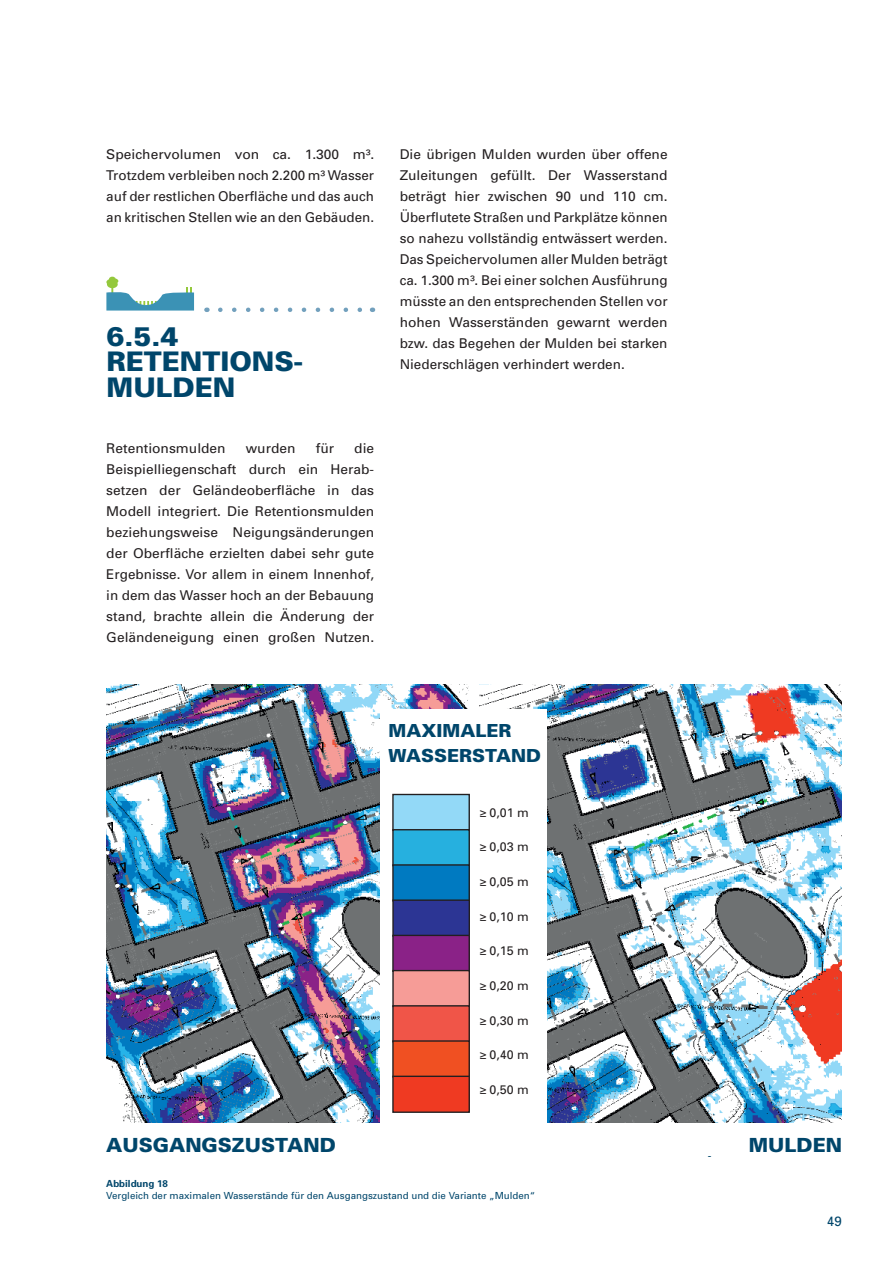
<style>
.page{position:relative;width:893px;height:1263px;background:#fff}
.page>*{position:absolute;margin:0;border:0;box-sizing:border-box;transform-origin:0 0}
.t1{font:900 27px/25.5px "Univers";color:#00466b}
.t2{font:900 19.5px "Univers";color:#00466b}
.t3{font:900 18px/24.3px "Univers";color:#00466b}
.t4{font:13.5px/21px "Univers";color:#231f20;text-align:justify}
.t5{font:13.5px "Univers";color:#00466b}
.t6{font:12.45px "Univers";color:#231f20}
.t7{font:9.75px/11.7px "Univers";color:#00466b}
.s1{font-family:"Myriad Pro";font-weight:600}
.s2{font-weight:700}
</style>
<div class="page">
<svg style="left:106px;top:277px;width:88px;height:34px"></svg>
<svg style="left:220px;top:308px;width:142px;height:4px"></svg>
<img style="left:106px;top:684px;width:363px;height:439px">
<img style="left:479px;top:684px;width:363px;height:439px">
<div style="left:379px;top:710px;width:167px;height:415px;background:#fff"></div>
<div style="left:393px;top:794px;width:76px;height:36px;background:#93d9f7"></div>
<div style="left:392px;top:794px;width:78px;height:37px;border:1px solid #231f20"></div>
<div style="left:393px;top:830px;width:76px;height:36px;background:#26b0df"></div>
<div style="left:392px;top:829px;width:78px;height:37px;border:1px solid #231f20"></div>
<div style="left:393px;top:865px;width:76px;height:36px;background:#007ac1"></div>
<div style="left:392px;top:864px;width:78px;height:37px;border:1px solid #231f20"></div>
<div style="left:393px;top:900px;width:76px;height:36px;background:#2c3594"></div>
<div style="left:392px;top:899px;width:78px;height:38px;border:1px solid #231f20"></div>
<div style="left:393px;top:935px;width:76px;height:36px;background:#8a2287"></div>
<div style="left:392px;top:935px;width:78px;height:37px;border:1px solid #231f20"></div>
<div style="left:393px;top:970px;width:76px;height:36px;background:#f69c97"></div>
<div style="left:392px;top:970px;width:78px;height:37px;border:1px solid #231f20"></div>
<div style="left:393px;top:1006px;width:76px;height:36px;background:#f05548"></div>
<div style="left:392px;top:1005px;width:78px;height:37px;border:1px solid #231f20"></div>
<div style="left:393px;top:1041px;width:76px;height:36px;background:#f05022"></div>
<div style="left:392px;top:1040px;width:78px;height:37px;border:1px solid #231f20"></div>
<div style="left:393px;top:1076px;width:76px;height:36px;background:#ef3a22"></div>
<div style="left:392px;top:1075px;width:78px;height:38px;border:1px solid #231f20"></div>
<p class="t4" style="left:106px;top:143px;width:269px">Speichervolumen von ca. 1.300 m³.<br>Trotzdem verbleiben noch 2.200 m³ Wasser auf der restlichen Oberfläche und das auch an kritischen Stellen wie an den Gebäuden.</p>
<h3 class="t1" style="left:106px;top:323px;width:197px">6.5.4<br>RETENTIONS-<br>MULDEN</h3>
<p class="t4" style="left:106px;top:437px;width:121px">Retentionsmulden</p>
<p class="t4" style="left:246px;top:437px;width:51px">wurden</p>
<p class="t4" style="left:316px;top:437px;width:20px">für</p>
<p class="t4" style="left:106px;top:437px;width:269px;text-indent:248px">die Beispielliegenschaft durch ein Herab&shy;setzen der Geländeoberfläche in das Modell integriert. Die Retentionsmulden beziehungsweise Neigungsänderungen der Oberfläche erzielten dabei sehr gute Ergebnisse. Vor allem in einem Innenhof, in dem das Wasser hoch an der Bebauung stand, brachte allein die Änderung der Geländeneigung einen großen Nutzen.</p>
<p class="t4" style="left:400px;top:143px;width:269px">Die übrigen Mulden wurden über offene Zuleitungen gefüllt. Der Wasserstand beträgt hier zwischen 90 und 110 cm.<br>Überflutete Straßen und Parkplätze können so nahezu vollständig entwässert werden.<br>Das Speichervolumen aller Mulden beträgt ca. 1.300 m³. Bei einer solchen Ausführung müsste an den entsprechenden Stellen vor hohen Wasserständen gewarnt werden bzw. das Begehen der Mulden bei starken Niederschlägen verhindert werden.</p>
<p class="t3" style="left:388px;top:718px;width:154px">MAXIMALER<br>WASSERSTAND</p>
<p class="t6" style="left:479px;top:804px;width:51px"><span class="s1">≥</span> 0,01 m</p>
<p class="t6" style="left:479px;top:839px;width:51px"><span class="s1">≥</span> 0,03 m</p>
<p class="t6" style="left:479px;top:874px;width:51px"><span class="s1">≥</span> 0,05 m</p>
<p class="t6" style="left:479px;top:908px;width:51px"><span class="s1">≥</span> 0,10 m</p>
<p class="t6" style="left:479px;top:943px;width:51px"><span class="s1">≥</span> 0,15 m</p>
<p class="t6" style="left:479px;top:978px;width:51px"><span class="s1">≥</span> 0,20 m</p>
<p class="t6" style="left:479px;top:1012px;width:51px"><span class="s1">≥</span> 0,30 m</p>
<p class="t6" style="left:479px;top:1047px;width:51px"><span class="s1">≥</span> 0,40 m</p>
<p class="t6" style="left:479px;top:1082px;width:51px"><span class="s1">≥</span> 0,50 m</p>
<p class="t2" style="left:106px;top:1133px;width:231px">AUSGANGSZUSTAND</p>
<p class="t2" style="left:749px;top:1133px;width:95px">MULDEN</p>
<p class="t7" style="left:106px;top:1178px;width:430px"><span class="s2">Abbildung 18<br></span>Vergleich der maximalen Wasserstände für den Ausgangszustand und die Variante „Mulden“</p>
<p class="t5" style="left:827px;top:1212px;width:17px">49</p>
</div>
